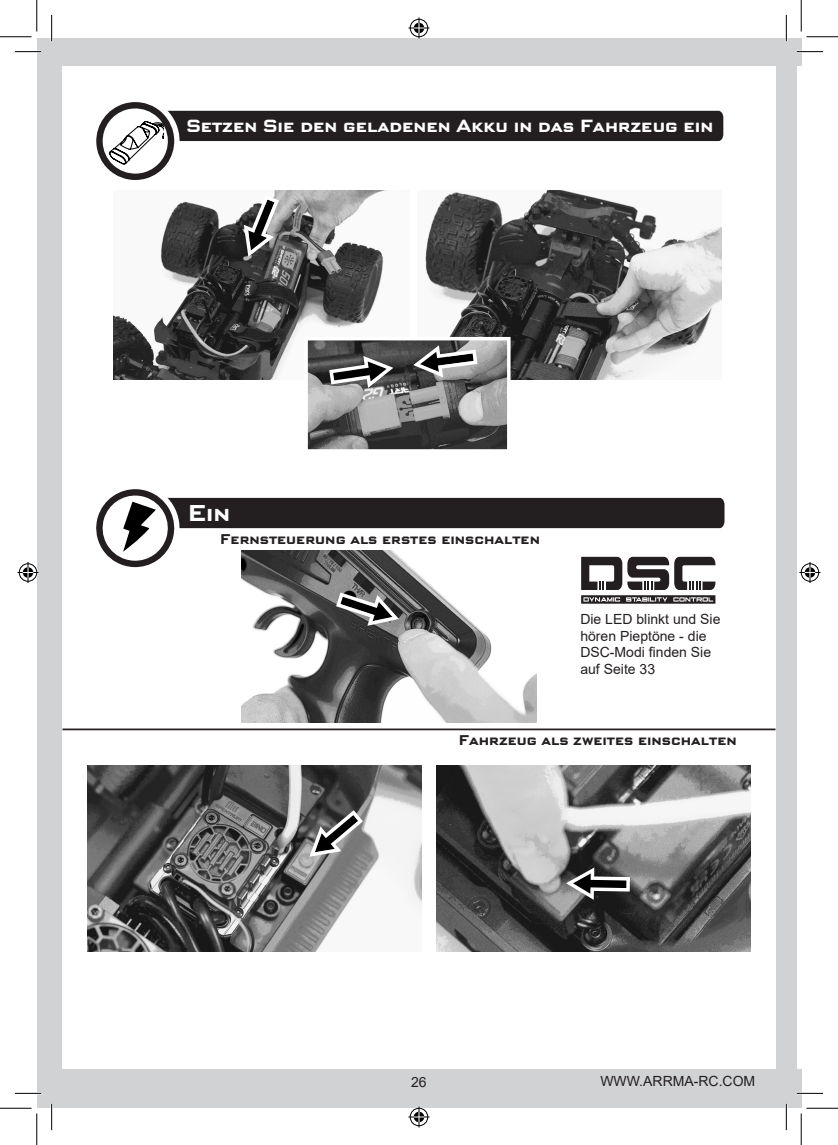
<style>
.page{position:relative;width:838px;height:1145px;background:#fff}
.page>*{position:absolute;margin:0;border:0;box-sizing:border-box;transform-origin:0 0}
.t1{font:700 22.75px "Bank Gothic";color:#fff}
.t2{font:700 17.5px "Bank Gothic";color:#fff}
.t3{font:14px/16.8px "Arial";color:#231f20}
.t4{font:700 14px "Bank Gothic";color:#231f20}
</style>
<div class="page">
<div style="left:38px;top:38px;width:763px;height:1069px;background:#d1d2d4"></div>
<hr style="left:797px;top:67px;width:4px;height:1002px;background:#fff">
<div style="left:62px;top:67px;width:713px;height:1002px;background:#fff"></div>
<img style="left:242px;top:626px;width:294px;height:97px">
<hr style="left:62px;top:729px;width:713px;height:1px;background:#231f20">
<svg style="left:96px;top:489px;width:628px;height:137px"></svg>
<img style="left:113px;top:191px;width:270px;height:189px">
<img style="left:425px;top:191px;width:296px;height:189px">
<svg style="left:244px;top:195px;width:35px;height:62px"></svg>
<svg style="left:96px;top:102px;width:627px;height:78px"></svg>
<img style="left:436px;top:766px;width:314px;height:186px">
<img style="left:88px;top:766px;width:333px;height:186px">
<svg style="left:309px;top:787px;width:76px;height:70px"></svg>
<svg style="left:286px;top:852px;width:8px;height:32px"></svg>
<svg style="left:566px;top:868px;width:64px;height:32px"></svg>
<svg style="left:304px;top:335px;width:208px;height:115px;background:#7e7e7e"></svg>
<hr style="left:15px;top:51px;width:26px;height:2px;background:#fff">
<hr style="left:796px;top:51px;width:27px;height:2px;background:#fff">
<hr style="left:15px;top:1092px;width:26px;height:2px;background:#fff">
<hr style="left:796px;top:1092px;width:27px;height:2px;background:#fff">
<hr style="left:51px;top:15px;width:2px;height:26px;background:#fff">
<hr style="left:51px;top:1104px;width:2px;height:26px;background:#fff">
<hr style="left:785px;top:15px;width:2px;height:26px;background:#fff">
<hr style="left:785px;top:1104px;width:2px;height:26px;background:#fff">
<svg style="left:15px;top:51px;width:26px;height:1px"></svg>
<svg style="left:796px;top:51px;width:27px;height:1px"></svg>
<svg style="left:15px;top:1093px;width:26px;height:1px"></svg>
<svg style="left:796px;top:1093px;width:27px;height:1px"></svg>
<svg style="left:51px;top:15px;width:1px;height:26px"></svg>
<svg style="left:51px;top:1104px;width:1px;height:26px"></svg>
<svg style="left:786px;top:15px;width:1px;height:26px"></svg>
<svg style="left:786px;top:1104px;width:1px;height:26px"></svg>
<hr style="left:0;top:36px;width:32px;height:1px;background:#000">
<hr style="left:806px;top:36px;width:31px;height:1px;background:#000">
<hr style="left:0;top:1108px;width:32px;height:1px;background:#000">
<hr style="left:806px;top:1108px;width:31px;height:1px;background:#000">
<hr style="left:36px;top:0;width:1px;height:31px;background:#000">
<hr style="left:36px;top:1113px;width:1px;height:32px;background:#000">
<hr style="left:800px;top:0;width:1px;height:31px;background:#000">
<hr style="left:800px;top:1113px;width:1px;height:32px;background:#000">
<svg style="left:408px;top:18px;width:21px;height:21px"></svg>
<svg style="left:408px;top:1106px;width:21px;height:21px"></svg>
<svg style="left:18px;top:562px;width:21px;height:21px"></svg>
<svg style="left:799px;top:562px;width:21px;height:21px"></svg>
<p class="t2" style="left:186px;top:115px;width:528px">Setzen Sie den geladenen Akku in das Fahrzeug ein</p>
<p class="t1" style="left:188px;top:499px;width:44px">Ein</p>
<p class="t4" style="left:220px;top:530px;width:321px">Fernsteuerung als erstes einschalten</p>
<p class="t3" style="left:580px;top:610px;width:142px">Die LED blinkt und Sie hören Pieptöne - die<br>DSC-Modi finden Sie auf Seite 33</p>
<p class="t4" style="left:459px;top:731px;width:279px">Fahrzeug als zweites einschalten</p>
<p class="t3" style="left:411px;top:1073px;width:17px">26</p>
<p class="t3" style="left:600px;top:1073px;width:156px">WWW.ARRMA-RC.COM</p>
</div>
